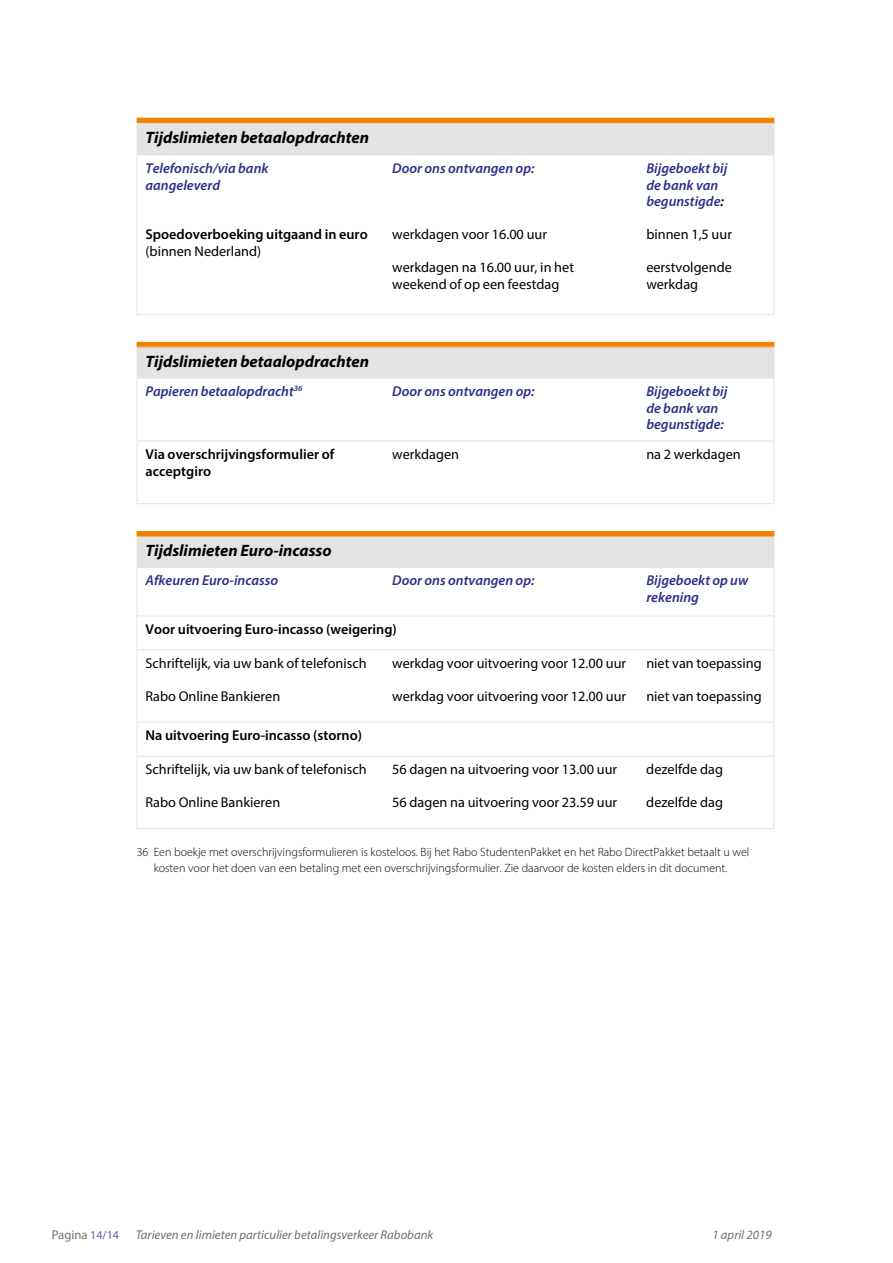
<style>
.page{position:relative;width:893px;height:1263px;background:#fff}
.page>*{position:absolute;margin:0;border:0;box-sizing:border-box;transform-origin:0 0}
.t1{font:italic 700 16.5px "Myriad Pro";color:#000}
.t2{font:14.25px/16.5px "Myriad Pro";color:#000}
.t3{font:italic 600 14.25px/16.5px "Myriad Pro";color:#2c2f88}
.t4{font:600 14.25px/16.5px "Myriad Pro";color:#000}
.t5{font:italic 12.75px "Myriad Pro";color:#706f6f}
.t6{font:12.75px "Myriad Pro";color:#706f6f}
.t7{font:300 12px/15.8px "Myriad Pro";color:#000;text-align:center}
.s1{color:#000}
.s2{font-size:12px;color:#675ba4}
</style>
<div class="page">
<div style="left:137px;top:123px;width:637px;height:32px;background:#e3e3e3"></div>
<hr style="left:137px;top:155px;width:247px;height:1px;background:#e3e3e3">
<hr style="left:137px;top:155px;width:1px;height:66px;background:#e3e3e3">
<hr style="left:384px;top:155px;width:254px;height:1px;background:#e3e3e3">
<hr style="left:137px;top:221px;width:1px;height:93px;background:#e3e3e3">
<hr style="left:137px;top:314px;width:247px;height:1px;background:#e3e3e3">
<hr style="left:384px;top:314px;width:254px;height:1px;background:#e3e3e3">
<svg style="left:137px;top:118px;width:637px;height:5px;background:#ef850a"></svg>
<hr style="left:638px;top:155px;width:136px;height:1px;background:#e3e3e3">
<hr style="left:773px;top:155px;width:1px;height:66px;background:#e3e3e3">
<hr style="left:773px;top:221px;width:1px;height:93px;background:#e3e3e3">
<hr style="left:638px;top:314px;width:136px;height:1px;background:#e3e3e3">
<div style="left:137px;top:347px;width:637px;height:31px;background:#e3e3e3"></div>
<hr style="left:137px;top:347px;width:247px;height:1px;background:#f08100">
<hr style="left:384px;top:347px;width:254px;height:1px;background:#f08100">
<hr style="left:638px;top:347px;width:136px;height:1px;background:#f08100">
<hr style="left:137px;top:378px;width:247px;height:1px;background:#e3e3e3">
<hr style="left:137px;top:378px;width:1px;height:63px;background:#e3e3e3">
<hr style="left:384px;top:378px;width:254px;height:1px;background:#e3e3e3">
<hr style="left:137px;top:441px;width:247px;height:1px;background:#e3e3e3">
<hr style="left:137px;top:441px;width:1px;height:62px;background:#e3e3e3">
<hr style="left:384px;top:441px;width:254px;height:1px;background:#e3e3e3">
<hr style="left:137px;top:503px;width:247px;height:1px;background:#e3e3e3">
<hr style="left:384px;top:503px;width:254px;height:1px;background:#e3e3e3">
<hr style="left:137px;top:347px;width:1px;height:31px;background:#e3e3e3">
<hr style="left:773px;top:347px;width:1px;height:31px;background:#e3e3e3">
<svg style="left:137px;top:342px;width:637px;height:5px;background:#ee8914"></svg>
<hr style="left:638px;top:378px;width:136px;height:1px;background:#e3e3e3">
<hr style="left:773px;top:378px;width:1px;height:63px;background:#e3e3e3">
<hr style="left:638px;top:441px;width:136px;height:1px;background:#e3e3e3">
<hr style="left:773px;top:441px;width:1px;height:62px;background:#e3e3e3">
<hr style="left:638px;top:503px;width:136px;height:1px;background:#e3e3e3">
<div style="left:137px;top:536px;width:637px;height:31px;background:#e3e3e3"></div>
<hr style="left:137px;top:536px;width:247px;height:1px;background:#f08100">
<hr style="left:384px;top:536px;width:254px;height:1px;background:#f08100">
<hr style="left:638px;top:536px;width:136px;height:1px;background:#f08100">
<hr style="left:137px;top:567px;width:247px;height:1px;background:#e3e3e3">
<hr style="left:384px;top:567px;width:254px;height:1px;background:#e3e3e3">
<hr style="left:638px;top:567px;width:136px;height:1px;background:#e3e3e3">
<hr style="left:137px;top:615px;width:247px;height:1px;background:#e3e3e3">
<hr style="left:384px;top:615px;width:254px;height:1px;background:#e3e3e3">
<hr style="left:638px;top:615px;width:136px;height:1px;background:#e3e3e3">
<hr style="left:137px;top:649px;width:247px;height:1px;background:#e3e3e3">
<hr style="left:384px;top:649px;width:254px;height:1px;background:#e3e3e3">
<hr style="left:638px;top:649px;width:136px;height:1px;background:#e3e3e3">
<hr style="left:137px;top:756px;width:247px;height:1px;background:#e3e3e3">
<hr style="left:384px;top:756px;width:254px;height:1px;background:#e3e3e3">
<hr style="left:638px;top:756px;width:136px;height:1px;background:#e3e3e3">
<hr style="left:137px;top:567px;width:1px;height:48px;background:#e3e3e3">
<hr style="left:137px;top:616px;width:1px;height:33px;background:#e3e3e3">
<hr style="left:137px;top:650px;width:1px;height:72px;background:#e3e3e3">
<hr style="left:137px;top:722px;width:247px;height:1px;background:#e3e3e3">
<hr style="left:137px;top:723px;width:1px;height:33px;background:#e3e3e3">
<hr style="left:384px;top:722px;width:254px;height:1px;background:#e3e3e3">
<hr style="left:137px;top:757px;width:1px;height:71px;background:#e3e3e3">
<hr style="left:137px;top:828px;width:247px;height:1px;background:#e3e3e3">
<hr style="left:384px;top:828px;width:254px;height:1px;background:#e3e3e3">
<hr style="left:137px;top:536px;width:1px;height:31px;background:#e3e3e3">
<hr style="left:773px;top:536px;width:1px;height:31px;background:#e3e3e3">
<div style="left:137px;top:531px;width:637px;height:5px;background:#f08100"></div>
<hr style="left:773px;top:567px;width:1px;height:48px;background:#e3e3e3">
<hr style="left:773px;top:616px;width:1px;height:33px;background:#e3e3e3">
<hr style="left:773px;top:650px;width:1px;height:72px;background:#e3e3e3">
<hr style="left:638px;top:722px;width:136px;height:1px;background:#e3e3e3">
<hr style="left:773px;top:723px;width:1px;height:33px;background:#e3e3e3">
<hr style="left:773px;top:757px;width:1px;height:71px;background:#e3e3e3">
<hr style="left:638px;top:828px;width:136px;height:1px;background:#e3e3e3">
<p class="t1" style="left:146px;top:127px;width:225px">Tijdslimieten betaalopdrachten</p>
<p class="t3" style="left:146px;top:160px;width:125px">Telefonisch/via bank aangeleverd</p>
<p class="t3" style="left:392px;top:160px;width:144px">Door ons ontvangen op:</p>
<p class="t3" style="left:646px;top:160px;width:83px">Bijgeboekt bij de bank van begunstigde<span class="s1">:</span></p>
<p class="t4" style="left:146px;top:226px;width:224px">Spoedoverboeking uitgaand in euro</p>
<p class="t2" style="left:146px;top:242px;width:117px">(binnen Nederland)</p>
<p class="t2" style="left:392px;top:226px;width:156px">werkdagen voor 16.00 uur</p>
<p class="t2" style="left:392px;top:259px;width:183px">werkdagen na 16.00 uur, in het weekend of op een feestdag</p>
<p class="t2" style="left:646px;top:226px;width:87px">binnen 1,5 uur</p>
<p class="t2" style="left:646px;top:259px;width:87px">eerstvolgende werkdag</p>
<p class="t1" style="left:146px;top:350px;width:225px">Tijdslimieten betaalopdrachten</p>
<p class="t3" style="left:146px;top:383px;width:158px">Papieren betaalopdracht<sup>36</sup></p>
<p class="t3" style="left:392px;top:383px;width:144px">Door ons ontvangen op:</p>
<p class="t3" style="left:646px;top:383px;width:83px">Bijgeboekt bij de bank van begunstigde:</p>
<p class="t4" style="left:146px;top:446px;width:190px">Via overschrijvingsformulier of acceptgiro</p>
<p class="t2" style="left:392px;top:446px;width:68px">werkdagen</p>
<p class="t2" style="left:646px;top:446px;width:96px">na 2 werkdagen</p>
<p class="t1" style="left:146px;top:539px;width:188px">Tijdslimieten Euro-incasso</p>
<p class="t3" style="left:146px;top:572px;width:134px">Afkeuren Euro-incasso</p>
<p class="t3" style="left:392px;top:572px;width:144px">Door ons ontvangen op:</p>
<p class="t3" style="left:646px;top:572px;width:104px">Bijgeboekt op uw rekening</p>
<p class="t4" style="left:146px;top:621px;width:253px">Voor uitvoering Euro-incasso (weigering)</p>
<p class="t2" style="left:146px;top:655px;width:223px">Schriftelijk, via uw bank of telefonisch</p>
<p class="t2" style="left:146px;top:688px;width:136px">Rabo Online Bankieren</p>
<p class="t2" style="left:392px;top:655px;width:235px">werkdag voor uitvoering voor 12.00 uur</p>
<p class="t2" style="left:392px;top:688px;width:235px">werkdag voor uitvoering voor 12.00 uur</p>
<p class="t2" style="left:646px;top:655px;width:117px">niet van toepassing</p>
<p class="t2" style="left:646px;top:688px;width:117px">niet van toepassing</p>
<p class="t4" style="left:146px;top:727px;width:218px">Na uitvoering Euro-incasso (storno)</p>
<p class="t2" style="left:146px;top:761px;width:223px">Schriftelijk, via uw bank of telefonisch</p>
<p class="t2" style="left:146px;top:794px;width:136px">Rabo Online Bankieren</p>
<p class="t2" style="left:646px;top:761px;width:78px">dezelfde dag</p>
<p class="t2" style="left:646px;top:794px;width:78px">dezelfde dag</p>
<p class="t7" style="left:137px;top:844px;width:614px">36 Een boekje met overschrijvingsformulieren is kosteloos. Bij het Rabo StudentenPakket en het Rabo DirectPakket betaalt u wel kosten voor het doen van een betaling met een overschrijvingsformulier. Zie daarvoor de kosten elders in dit document.</p>
<p class="t2" style="left:392px;top:761px;width:226px">56 dagen na uitvoering voor 13.00 uur</p>
<p class="t2" style="left:392px;top:794px;width:226px">56 dagen na uitvoering voor 23.59 uur</p>
<p class="t6" style="left:52px;top:1227px;width:69px">Pagina <span class="s2">14/14</span></p>
<p class="t5" style="left:136px;top:1227px;width:299px">Tarieven en limieten particulier betalingsverkeer Rabobank</p>
<p class="t5" style="left:712px;top:1227px;width:61px">1 april 2019</p>
</div>
